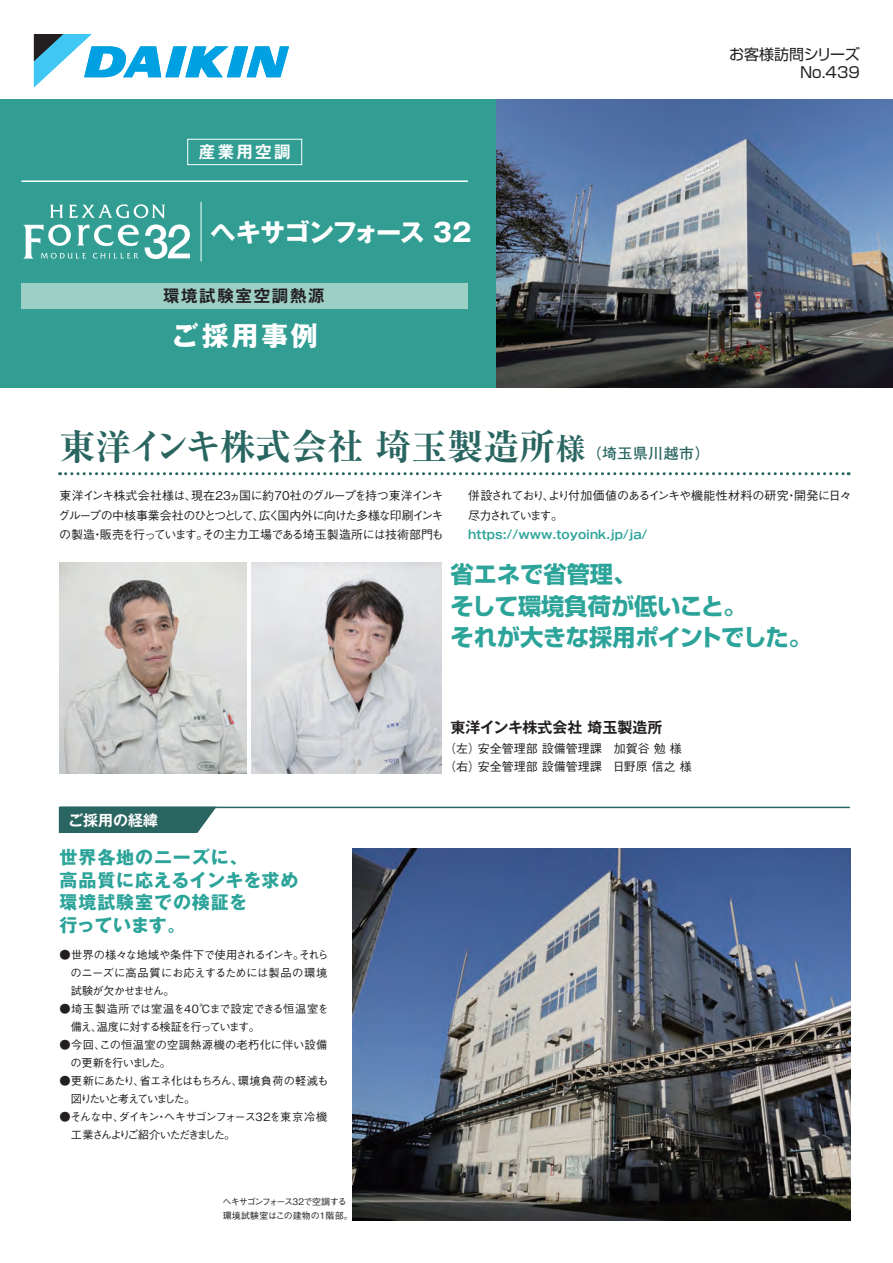
<style>
.page{position:relative;width:893px;height:1263px;background:#fff}
.page>*{position:absolute;margin:0;border:0;box-sizing:border-box;transform-origin:0 0}
.t1{font:700 expanded 36px "Ryumin Pro";color:#2a6661}
.t2{font:700 27px "Gothic MB101 Pro";letter-spacing:.1em;color:#fff}
.t3{font:700 25.35px "Gothic MB101 Pro";letter-spacing:-.045em;color:#fff}
.t4{font:700 23.25px/31.5px "Shin Go Pro";color:#2ca49a}
.t5{font:700 18px/22.5px "Gothic MB101 Pro";letter-spacing:.05em;color:#2ca49a}
.t6{font:700 16.5px "Gothic MB101 Pro De";letter-spacing:.1em;color:#221f21}
.t7{font:700 16.5px "Gothic MB101 Pro De";letter-spacing:.14em;color:#fff}
.t8{font:15px/18px "Shin Go Pro";color:#231f20;text-align:right}
.t9{font:700 15px "Gothic MB101 Pro De";color:#231f20}
.t10{font:700 15px "Gothic MB101 Pro De";color:#fff}
.t11{font:500 12px/19.5px "Gothic BBB Pro";letter-spacing:-.02em;color:#231f20;text-align:justify}
.t12{font:500 12px/19.5px "Gothic BBB Pro";letter-spacing:-.085em;color:#231f20}
.t13{font:500 12px/18px "Gothic BBB Pro";color:#231f20}
.t14{font:700 12px "Gothic MB101 Pro De";color:#2ca49a}
.t15{font:500 11.25px/18px "Gothic BBB Pro";letter-spacing:-.035em;color:#231f20}
.t16{font:500 11.25px/18px "Gothic BBB Pro";letter-spacing:-.06em;color:#231f20}
.t17{font:500 11.25px/18px "Gothic BBB Pro";letter-spacing:-.105em;color:#231f20}
.t18{font:500 11.25px/18px "Gothic BBB Pro";letter-spacing:-.125em;color:#231f20}
.t19{font:500 11.25px/18px "Gothic BBB Pro";letter-spacing:.01em;color:#231f20}
.t20{font:500 9px/13.5px "Gothic BBB Pro";letter-spacing:-.05em;color:#231f20}
.s1{font-size:30px}
.s2{font-family:"Futo Go B101 Pro";font-stretch:normal;font-size:15px}
</style>
<div class="page">
<svg style="left:60px;top:472px;width:789px;height:3px"></svg>
<hr style="left:60px;top:807px;width:790px;height:1px;background:#2a6661">
<svg style="left:58px;top:806px;width:160px;height:27px;background:#3c736e"></svg>
<div style="left:0;top:99px;width:498px;height:288px;background:#329e93"></div>
<svg style="left:34px;top:34px;width:255px;height:53px"></svg>
<hr style="left:22px;top:180px;width:446px;height:2px;background:#fff">
<div style="left:22px;top:283px;width:446px;height:26px;background:#9ecfc5"></div>
<div style="left:187px;top:139px;width:115px;height:26px;border:1px solid #fff"></div>
<img style="left:496px;top:99px;width:397px;height:288px">
<hr style="left:201px;top:202px;width:1px;height:59px;background:#fff">
<svg style="left:50px;top:205px;width:13px;height:13px"></svg>
<svg style="left:69px;top:204px;width:96px;height:14px"></svg>
<svg style="left:145px;top:224px;width:45px;height:35px"></svg>
<svg style="left:23px;top:224px;width:116px;height:35px"></svg>
<img style="left:252px;top:563px;width:190px;height:210px">
<img style="left:60px;top:563px;width:186px;height:210px">
<img style="left:353px;top:848px;width:498px;height:373px">
<h3 class="t7" style="left:199px;top:138px;width:93px">産業用空調</h3>
<h3 class="t3" style="left:210px;top:211px;width:263px">ヘキサゴンフォース 32</h3>
<h3 class="t6" style="left:163px;top:282px;width:163px">環境試験室空調熱源</h3>
<h2 class="t2" style="left:172px;top:314px;width:148px">ご採用事例</h2>
<p class="t8" style="left:729px;top:43px;width:132px">お客様訪問シリーズ<br>No.439</p>
<h1 class="t1" style="left:60px;top:418px;width:652px">東洋インキ株式会社 埼玉製造所<span class="s1">様</span><span class="s2">（埼玉県川越市）</span></h1>
<p class="t11" style="left:58px;top:485px;width:387px">東洋インキ株式会社様は、現在23ヵ国に約70社のグループを持つ東洋インキグループの中核事業会社のひとつとして、広く国内外に向けた多様な印刷インキの製造・販売を行っています。その主力工場である埼玉製造所には技術部門も</p>
<p class="t12" style="left:468px;top:485px;width:385px">併設されており、より付加価値のあるインキや機能性材料の研究・開発に日々尽力されています。</p>
<p class="t14" style="left:468px;top:525px;width:181px">https://www.toyoink.jp/ja/</p>
<h3 class="t4" style="left:450px;top:556px;width:363px">省エネで省管理、<br>そして環境負荷が低いこと。<br>それが大きな採用ポイントでした。</h3>
<p class="t10" style="left:68px;top:808px;width:91px">ご採用の経緯</p>
<h3 class="t5" style="left:60px;top:844px;width:240px">世界各地のニーズに、<br>高品質に応えるインキを求め環境試験室での検証を<br>行っています。</h3>
<p class="t15" style="left:71px;top:944px;width:260px;text-indent:-11px">●世界の様々な地域や条件下で使用されるインキ。それらのニーズに高品質にお応えするためには製品の環境試験が欠かせません。</p>
<p class="t16" style="left:71px;top:998px;width:259px;text-indent:-11px">●埼玉製造所では室温を40℃まで設定できる恒温室を備え、温度に対する検証を行っています。</p>
<p class="t19" style="left:71px;top:1034px;width:258px;text-indent:-11px">●今回、この恒温室の空調熱源機の老朽化に伴い設備の更新を行いました。</p>
<p class="t18" style="left:71px;top:1070px;width:259px;text-indent:-11px">●更新にあたり、省エネ化はもちろん、環境負荷の軽減も図りたいと考えていました。</p>
<p class="t17" style="left:71px;top:1106px;width:258px;text-indent:-11px">●そんな中、ダイキン・ヘキサゴンフォース32を東京冷機工業さんよりご紹介いただきました。</p>
<p class="t20" style="left:222px;top:1194px;width:132px">ヘキサゴンフォース32で空調する環境試験室はこの建物の1階部。</p>
<p class="t9" style="left:450px;top:714px;width:214px">東洋インキ株式会社 埼玉製造所</p>
<p class="t13" style="left:444px;top:738px;width:249px">（左）安全管理部 設備管理課　加賀谷 勉 様（右）安全管理部 設備管理課　日野原 信之 様</p>
</div>
